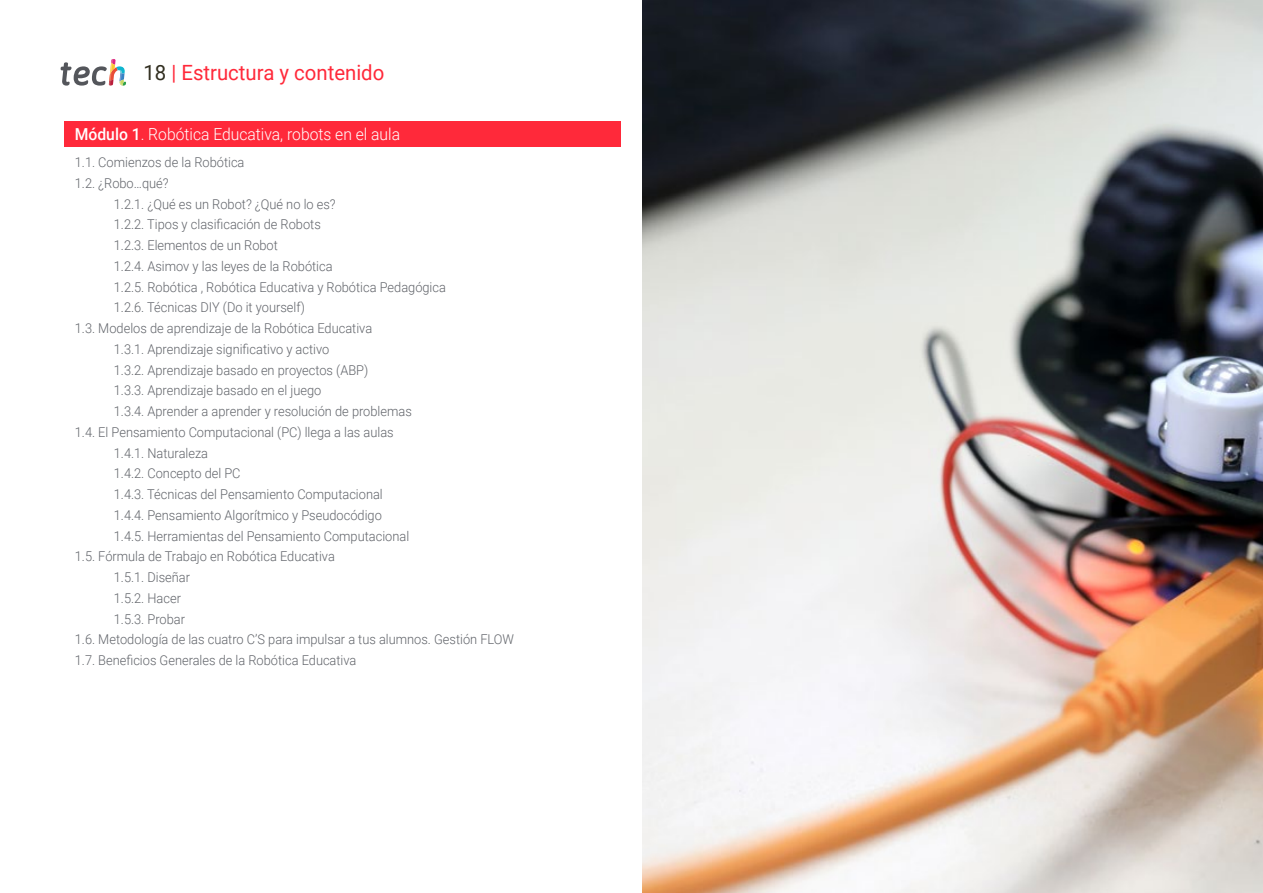
<style>
.page{position:relative;width:1263px;height:893px;background:#fff}
.page>*{position:absolute;margin:0;border:0;box-sizing:border-box;transform-origin:0 0}
.t1{font:21px "Roboto";color:#ff293a}
.t2{font:300 16.5px "Roboto";color:#fff;scale:.95 1}
.t3{font:300 13.5px/20.7px "Roboto";color:#61646a;scale:.95 1}
.s1{color:#312e20}
.s2{font-weight:500}
</style>
<div class="page">
<div style="left:64px;top:121px;width:557px;height:25px;background:#ff293a"></div>
<img style="left:642px;top:0;width:621px;height:893px">
<svg style="left:61px;top:59px;width:65px;height:27px"></svg>
<h1 class="t1" style="left:144px;top:57px;width:242px"><span class="s1">18</span> | Estructura y contenido</h1>
<p class="t2" style="left:75px;top:123px;width:344px"><span class="s2">Módulo 1</span>. Robótica Educativa, robots en el aula</p>
<p class="t3" style="left:75px;top:151px;width:180px">1.1. Comienzos de la Robótica<br>1.2. ¿Robo…qué?</p>
<p class="t3" style="left:114px;top:193px;width:235px">1.2.1. ¿Qué es un Robot? ¿Qué no lo es?</p>
<p class="t3" style="left:114px;top:214px;width:219px">1.2.2. Tipos y clasificación de Robots</p>
<p class="t3" style="left:114px;top:234px;width:174px">1.2.3. Elementos de un Robot</p>
<p class="t3" style="left:114px;top:255px;width:232px">1.2.4. Asimov y las leyes de la Robótica</p>
<p class="t3" style="left:114px;top:276px;width:351px">1.2.5. Robótica , Robótica Educativa y Robótica Pedagógica</p>
<p class="t3" style="left:114px;top:297px;width:203px">1.2.6. Técnicas DIY (Do it yourself)</p>
<p class="t3" style="left:75px;top:317px;width:315px">1.3. Modelos de aprendizaje de la Robótica Educativa</p>
<p class="t3" style="left:114px;top:338px;width:228px">1.3.1. Aprendizaje significativo y activo</p>
<p class="t3" style="left:114px;top:359px;width:269px">1.3.2. Aprendizaje basado en proyectos (ABP)</p>
<p class="t3" style="left:114px;top:380px;width:220px">1.3.3. Aprendizaje basado en el juego</p>
<p class="t3" style="left:114px;top:400px;width:315px">1.3.4. Aprender a aprender y resolución de problemas</p>
<p class="t3" style="left:75px;top:421px;width:337px">1.4. El Pensamiento Computacional (PC) llega a las aulas</p>
<p class="t3" style="left:114px;top:442px;width:101px">1.4.1. Naturaleza</p>
<p class="t3" style="left:114px;top:463px;width:135px">1.4.2. Concepto del PC</p>
<p class="t3" style="left:114px;top:483px;width:285px">1.4.3. Técnicas del Pensamiento Computacional</p>
<p class="t3" style="left:114px;top:504px;width:284px">1.4.4. Pensamiento Algorítmico y Pseudocódigo</p>
<p class="t3" style="left:114px;top:525px;width:312px">1.4.5. Herramientas del Pensamiento Computacional</p>
<p class="t3" style="left:75px;top:546px;width:275px">1.5. Fórmula de Trabajo en Robótica Educativa</p>
<p class="t3" style="left:114px;top:566px;width:82px">1.5.1. Diseñar</p>
<p class="t3" style="left:114px;top:587px;width:72px">1.5.2. Hacer</p>
<p class="t3" style="left:114px;top:608px;width:76px">1.5.3. Probar</p>
<p class="t3" style="left:75px;top:629px;width:464px">1.6. Metodología de las cuatro C’S para impulsar a tus alumnos. Gestión FLOW</p>
<p class="t3" style="left:75px;top:649px;width:298px">1.7. Beneficios Generales de la Robótica Educativa</p>
</div>
